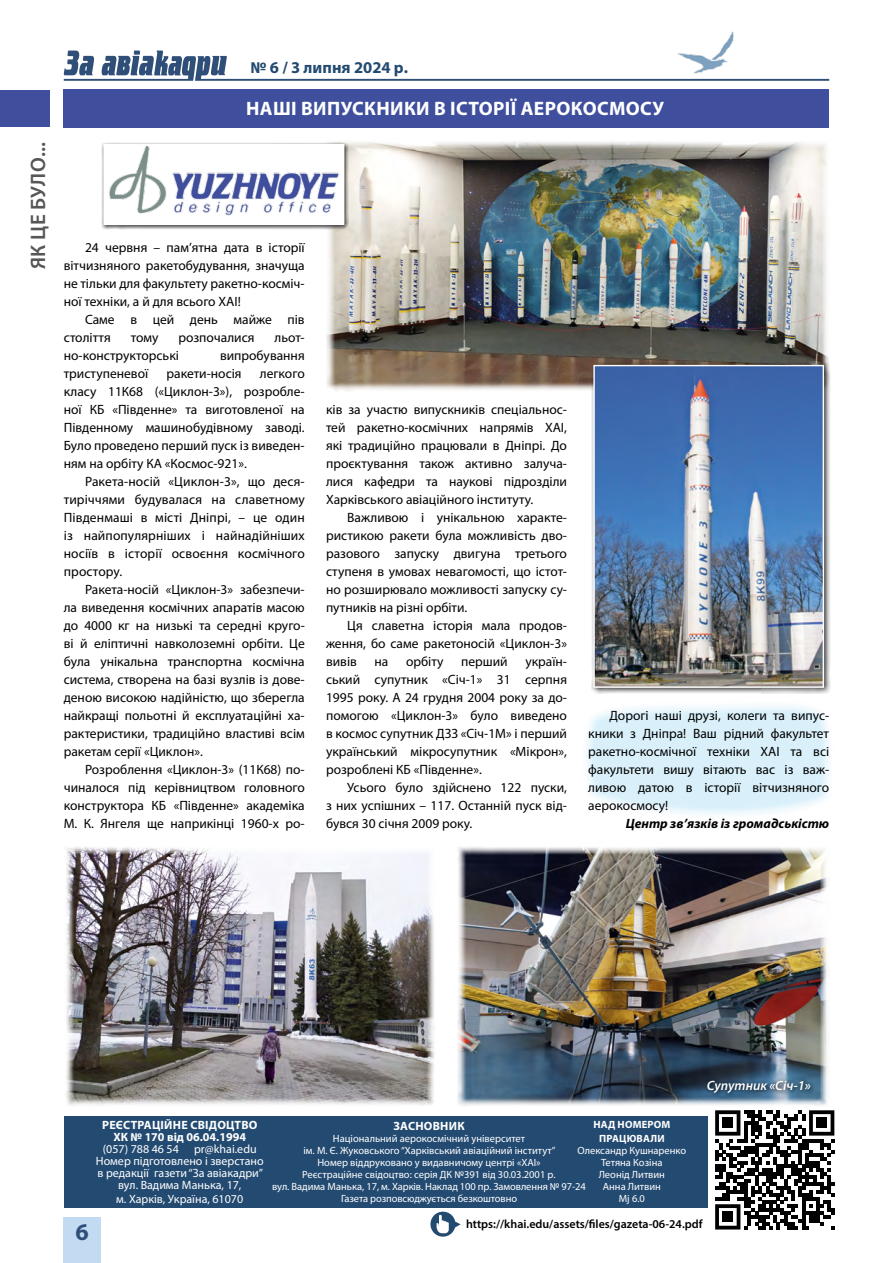
<style>
.page{position:relative;width:893px;height:1263px;background:#fff}
.page>*{position:absolute;margin:0;border:0;box-sizing:border-box;transform-origin:0 0}
.t1{font:700 24px "Myriad Pro";color:#304f78}
.t2{font:600 21px "Myriad Pro";letter-spacing:.015em;color:#565655}
.t3{font:700 19.5px "Myriad Pro";letter-spacing:.02em;color:#fff}
.t4{font:700 16.5px "Myriad Pro";color:#234a71}
.t5{font:13.5px/18px "Myriad Pro";color:#000;text-align:justify}
.t6{font:italic 700 13.5px "Myriad Pro";color:#000}
.t7{font:italic 600 13.5px "Myriad Pro";color:#fff}
.t8{font:12px "Myriad Pro";color:#fff}
.t9{font:700 12px/12px "Myriad Pro";letter-spacing:.02em;color:#fff;text-align:center}
.t10{font:600 12px "Myriad Pro";color:#000}
.t11{font:10.5px/12px "Myriad Pro";color:#fff;text-align:center}
.t12{font:700 10.5px/13.5px "Myriad Pro";letter-spacing:.02em;color:#fff;text-align:center}
</style>
<div class="page">
<img style="left:720px;top:31px;width:14px;height:20px">
<div style="left:63px;top:1217px;width:38px;height:46px;background:#c3daf3"></div>
<svg style="left:586px;top:705px;width:243px;height:110px;background:#def2fa"></svg>
<div style="left:64px;top:1116px;width:767px;height:92px;background:#234a71"></div>
<div style="left:708px;top:1103px;width:134px;height:134px;background:#fff"></div>
<svg style="left:715px;top:1110px;width:119px;height:119px"></svg>
<div style="left:722px;top:1117px;width:11px;height:11px;background:#000"></div>
<div style="left:816px;top:1117px;width:11px;height:11px;background:#000"></div>
<div style="left:722px;top:1211px;width:11px;height:11px;background:#000"></div>
<svg style="left:430px;top:1211px;width:31px;height:26px"></svg>
<svg style="left:64px;top:51px;width:765px;height:30px"></svg>
<div style="left:0;top:90px;width:49px;height:37px;background:#3f4f9d"></div>
<div style="left:64px;top:89px;width:765px;height:38px;background:#3f4f9d"></div>
<img style="left:457px;top:847px;width:370px;height:259px">
<img style="left:66px;top:847px;width:368px;height:258px">
<img style="left:326px;top:141px;width:503px;height:250px">
<div style="left:591px;top:362px;width:239px;height:332px;background:#000;opacity:.75"></div>
<img style="left:595px;top:367px;width:227px;height:319px">
<div style="left:593px;top:365px;width:231px;height:323px;border:1px solid #fff"></div>
<div style="left:101px;top:142px;width:248px;height:88px;background:#000;opacity:.75"></div>
<img style="left:106px;top:147px;width:235px;height:75px">
<svg style="left:703px;top:1076px;width:112px;height:21px;background:#3e5f79"></svg>
<h2 class="t2" style="left:25px;top:269px;width:128px;rotate:-90deg">ЯК ЦЕ БУЛО...</h2>
<p class="t4" style="left:251px;top:57px;width:159px">№ 6 / 3 липня 2024 р.</p>
<h3 class="t3" style="left:246px;top:96px;width:419px">НАШІ ВИПУСКНИКИ В ІСТОРІЇ АЕРОКОСМОСУ</h3>
<p class="t5" style="left:64px;top:238px;width:242px;text-indent:21px">24 червня – пам’ятна дата в історії вітчизняного ракетобудування, значуща не тільки для факультету ракетно-косміч&shy;ної техніки, а й для всього ХАІ!</p>
<p class="t5" style="left:64px;top:310px;width:242px;text-indent:21px">Саме в цей день майже пів століття</p>
<p class="t5" style="left:131px;top:328px;width:29px">тому</p>
<p class="t5" style="left:178px;top:328px;width:78px">розпочалися</p>
<p class="t5" style="left:275px;top:328px;width:32px">льот-</p>
<p class="t5" style="left:64px;top:346px;width:117px">но-конструкторські</p>
<p class="t5" style="left:220px;top:346px;width:86px">випробування</p>
<p class="t5" style="left:64px;top:364px;width:86px">триступеневої</p>
<p class="t5" style="left:167px;top:364px;width:77px">ракети-носія</p>
<p class="t5" style="left:64px;top:364px;width:242px;text-indent:196px">легкого класу 11К68 («Циклон-3»), розробле&shy;ної КБ «Південне» та виготовленої на Південному машинобудівному заводі.<br>Було проведено перший пуск із виведен&shy;ням на орбіту КА «Космос-921».</p>
<p class="t5" style="left:64px;top:472px;width:243px;text-indent:21px">Ракета-носій «Циклон-3», що деся&shy;тиріччями будувалася на славетному Південмаші в місті Дніпрі, – це один із найпопулярніших і найнадійніших носіїв в історії освоєння космічного простору.</p>
<p class="t5" style="left:64px;top:580px;width:243px;text-indent:21px">Ракета-носій «Циклон-3» забезпечи&shy;ла виведення космічних апаратів масою до 4000 кг на низькі та середні круго&shy;ві й еліптичні навколоземні орбіти. Це була унікальна транспортна космічна система, створена на базі вузлів із дове&shy;деною високою надійністю, що зберегла найкращі польотні й експлуатаційні ха&shy;рактеристики, традиційно властиві всім ракетам серії «Циклон».</p>
<p class="t5" style="left:64px;top:760px;width:243px;text-indent:21px">Розроблення «Циклон-3» (11К68) по&shy;чиналося під керівництвом головного конструктора КБ «Південне» академіка М. К. Янгеля ще наприкінці 1960-х ро-</p>
<p class="t5" style="left:326px;top:400px;width:242px">ків за участю випускників спеціальнос&shy;тей ракетно-космічних напрямів ХАІ, які традиційно працювали в Дніпрі. До проєктування також активно залуча&shy;лися кафедри та наукові підрозділи Харківського авіаційного інституту.</p>
<p class="t5" style="left:326px;top:508px;width:242px;text-indent:21px">Важливою і унікальною характе&shy;ристикою ракети була можливість дво&shy;разового запуску двигуна третього ступеня в умовах невагомості, що істот&shy;но розширювало можливості запуску су&shy;путників на різні орбіти.</p>
<p class="t5" style="left:326px;top:616px;width:242px;text-indent:21px">Ця славетна історія мала продов&shy;ження, бо саме ракетоносій «Циклон-3» вивів</p>
<p class="t5" style="left:375px;top:652px;width:15px">на</p>
<p class="t5" style="left:406px;top:652px;width:39px">орбіту</p>
<p class="t5" style="left:461px;top:652px;width:48px">перший</p>
<p class="t5" style="left:326px;top:652px;width:242px;text-indent:199px">україн&shy;ський супутник «Січ-1» 31 серпня 1995 року. А 24 грудня 2004 року за до&shy;помогою «Циклон-3» було виведено в космос супутник ДЗЗ «Січ-1М» і перший український мікросупутник «Мікрон», розроблені КБ «Південне».</p>
<p class="t5" style="left:326px;top:778px;width:242px;text-indent:21px">Усього було здійснено 122 пуски, з них успішних – 117. Останній пуск від&shy;бувся 30 січня 2009 року.</p>
<p class="t5" style="left:588px;top:706px;width:242px;text-indent:21px">Дорогі наші друзі, колеги та випус&shy;кники з Дніпра! Ваш рідний факультет ракетно-космічної техніки ХАІ та всі факультети вишу вітають вас із важ&shy;ливою датою в історії вітчизняного аерокосмосу!</p>
<p class="t6" style="left:626px;top:814px;width:205px">Центр зв’язків із громадськістю</p>
<p class="t7" style="left:707px;top:1077px;width:105px">Супутник «Січ-1»</p>
<h1 class="t1" style="left:76px;top:1216px;width:15px">6</h1>
<p class="t9" style="left:102px;top:1118px;width:157px">РЕЄСТРАЦІЙНЕ СВІДОЦТВО<br>ХК № 170 від 06.04.1994</p>
<p class="t8" style="left:103px;top:1141px;width:78px">(057) 788 46 54</p>
<p class="t8" style="left:194px;top:1141px;width:64px">pr@khai.edu</p>
<p class="t8" style="left:96px;top:1153px;width:169px">Номер підготовлено і зверстано</p>
<p class="t8" style="left:97px;top:1165px;width:167px">в редакції газети “За авіакадри”</p>
<p class="t8" style="left:118px;top:1177px;width:125px">вул. Вадима Манька, 17,</p>
<p class="t8" style="left:116px;top:1191px;width:128px">м. Харків, Україна, 61070</p>
<p class="t12" style="left:593px;top:1118px;width:79px">НАД НОМЕРОМ<br>ПРАЦЮВАЛИ</p>
<p class="t11" style="left:577px;top:1144px;width:110px">Олександр Кушнаренко<br>Тетяна Козіна<br>Леонід Литвин<br>Анна Литвин<br>Mj 6.0</p>
<p class="t9" style="left:393px;top:1120px;width:73px">ЗАСНОВНИК</p>
<p class="t11" style="left:272px;top:1132px;width:315px">Національний аерокосмічний університет<br>ім. М. Є. Жуковського “Харківський авіаційний інститут”<br>Номер віддруковано у видавничому центрі «ХАІ»<br>Реєстраційне свідоцтво: серія ДК №391 від 30.03.2001 р.<br>вул. Вадима Манька, 17, м. Харків. Наклад 100 пр. Замовлення № 97-24<br>Газета розповсюджується безкоштовно</p>
<p class="t10" style="left:466px;top:1216px;width:238px">https://khai.edu/assets/files/gazeta-06-24.pdf</p>
</div>
